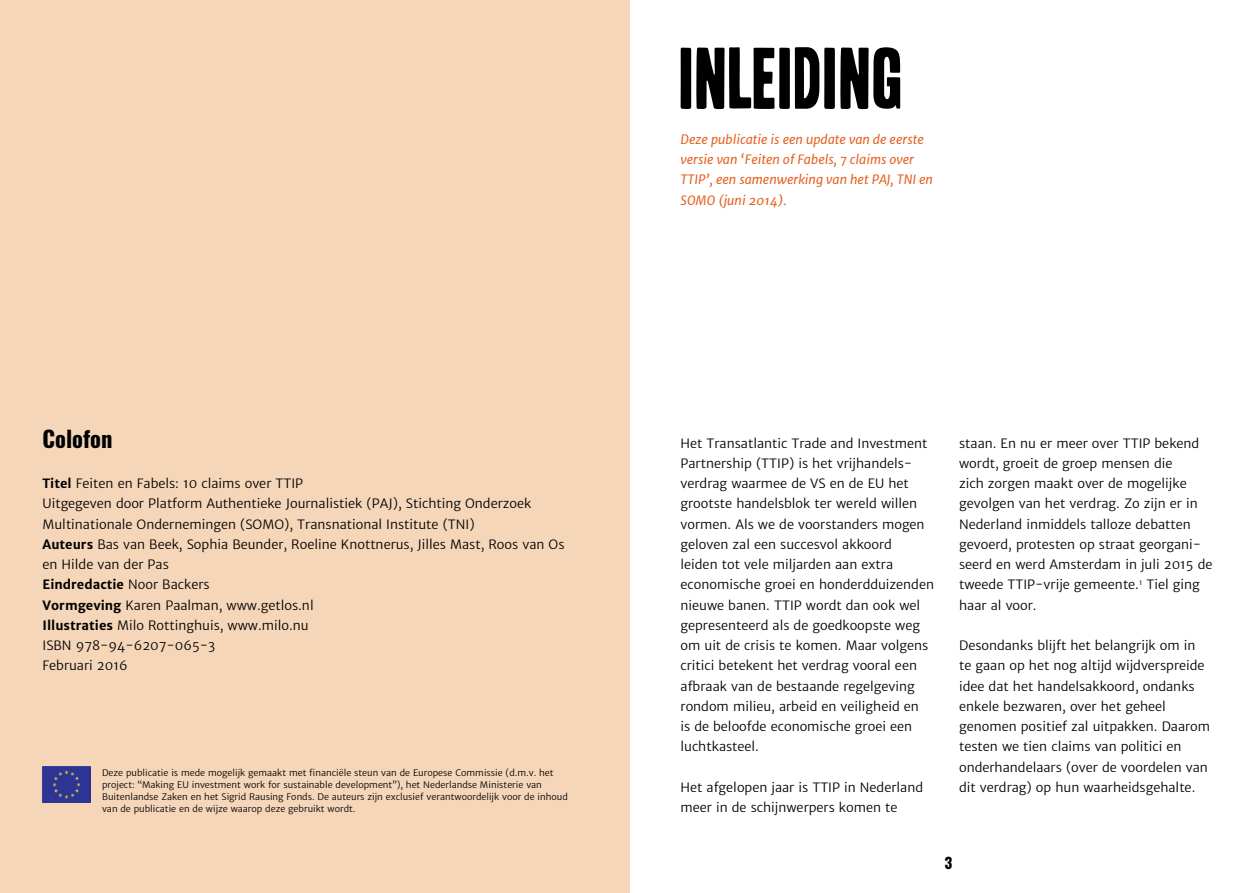
<style>
.page{position:relative;width:1259px;height:893px;background:#fff}
.page>*{position:absolute;margin:0;border:0;box-sizing:border-box;transform-origin:0 0}
.t1{font:75px "Headline One HPLHS";letter-spacing:.03em;color:#000}
.t2{font:700 22.5px "Oswald";color:#000}
.t3{font:700 15px "Oswald";color:#000}
.t4{font:12.75px/20.2px "Merriweather Sans";color:#000}
.t5{font:italic 12.75px/20.2px "Merriweather Sans";color:#e56020}
.t6{font:9px/12px "Merriweather Sans";color:#000}
.s1{font-weight:700}
</style>
<div class="page">
<div style="left:0;top:0;width:629px;height:893px;background:#f5d6b9"></div>
<img style="left:43px;top:767px;width:47px;height:35px">
<h2 class="t2" style="left:43px;top:423px;width:72px">Colofon</h2>
<p class="t4" style="left:43px;top:473px;width:523px"><span class="s1">Titel</span> Feiten en Fabels: 10 claims over TTIP<br>Uitgegeven door Platform Authentieke Journalistiek (PAJ), Stichting Onderzoek Multinationale Ondernemingen (SOMO), Transnational Institute (TNI)<br><span class="s1">Auteurs</span> Bas van Beek, Sophia Beunder, Roeline Knottnerus, Jilles Mast, Roos van Os en Hilde van der Pas<br><span class="s1">Eindredactie</span> Noor Backers<br><span class="s1">Vormgeving</span> Karen Paalman, www.getlos.nl<br><span class="s1">Illustraties</span> Milo Rottinghuis, www.milo.nu<br>ISBN 978-94-6207-065-3<br>Februari 2016</p>
<p class="t6" style="left:102px;top:767px;width:467px">Deze publicatie is mede mogelijk gemaakt met financiële steun van de Europese Commissie (d.m.v. het project: “Making EU investment work for sustainable development”), het Nederlandse Ministerie van Buitenlandse Zaken en het Sigrid Rausing Fonds. De auteurs zijn exclusief verantwoordelijk voor de inhoud van de publicatie en de wijze waarop deze gebruikt wordt.</p>
<h1 class="t1" style="left:680px;top:42px;width:224px">INLEIDING</h1>
<p class="t5" style="left:680px;top:129px;width:254px">Deze publicatie is een update van de eerste versie van ‘Feiten of Fabels, 7 claims over TTIP’, een samenwerking van het PAJ, TNI en SOMO (juni 2014).</p>
<p class="t4" style="left:680px;top:433px;width:255px">Het Transatlantic Trade and Investment Partnership (TTIP) is het vrijhandels&shy;verdrag waarmee de VS en de EU het grootste handelsblok ter wereld willen vormen. Als we de voorstanders mogen geloven zal een succesvol akkoord<br>leiden tot vele miljarden aan extra economische groei en honderdduizenden nieuwe banen. TTIP wordt dan ook wel gepresenteerd als de goedkoopste weg om uit de crisis te komen. Maar volgens critici betekent het verdrag vooral een afbraak van de bestaande regelgeving rondom milieu, arbeid en veiligheid en<br>is de beloofde economische groei een luchtkasteel.</p>
<p class="t4" style="left:680px;top:777px;width:244px">Het afgelopen jaar is TTIP in Nederland meer in de schijnwerpers komen te</p>
<p class="t4" style="left:959px;top:433px;width:255px">staan. En nu er meer over TTIP bekend wordt, groeit de groep mensen die<br>zich zorgen maakt over de mogelijke gevolgen van het verdrag. Zo zijn er in Nederland inmiddels talloze debatten gevoerd, protesten op straat georgani&shy;seerd en werd Amsterdam in juli 2015 de tweede TTIP-vrije gemeente.<sup>1</sup> Tiel ging haar al voor.</p>
<p class="t4" style="left:959px;top:635px;width:253px">Desondanks blijft het belangrijk om in te gaan op het nog altijd wijdverspreide idee dat het handelsakkoord, ondanks enkele bezwaren, over het geheel genomen positief zal uitpakken. Daarom testen we tien claims van politici en onderhandelaars (over de voordelen van dit verdrag) op hun waarheidsgehalte.</p>
<p class="t3" style="left:944px;top:852px;width:9px">3</p>
</div>
